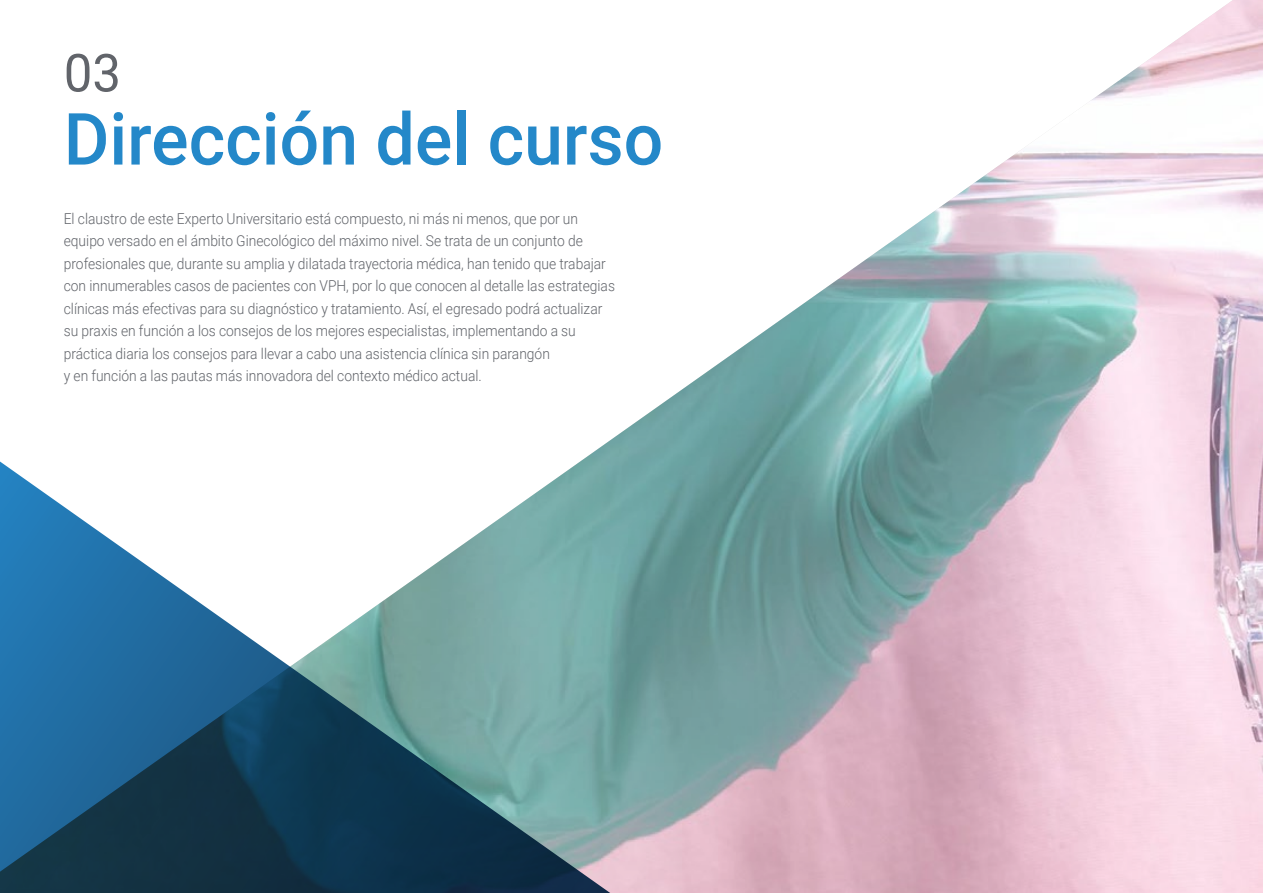
<style>
.page{position:relative;width:1263px;height:893px;background:#fff}
.page>*{position:absolute;margin:0;border:0;box-sizing:border-box;transform-origin:0 0}
.t1{font:500 72px "Roboto";color:#2488c9}
.t2{font:52.5px "Roboto";color:#61646a}
.t3{font:300 15px/22.5px "Roboto";color:#61646a;scale:.92 1}
</style>
<div class="page">
<img style="left:602px;top:0;width:661px;height:893px">
<svg style="left:0;top:446px;width:640px;height:447px"></svg>
<h2 class="t2" style="left:64px;top:36px;width:59px">03</h2>
<h1 class="t1" style="left:64px;top:89px;width:601px">Dirección del curso</h1>
<p class="t3" style="left:64px;top:207px;width:601px">El claustro de este Experto Universitario está compuesto, ni más ni menos, que por un equipo versado en el ámbito Ginecológico del máximo nivel. Se trata de un conjunto de profesionales que, durante su amplia y dilatada trayectoria médica, han tenido que trabajar con innumerables casos de pacientes con VPH, por lo que conocen al detalle las estrategias clínicas más efectivas para su diagnóstico y tratamiento. Así, el egresado podrá actualizar su praxis en función a los consejos de los mejores especialistas, implementando a su práctica diaria los consejos para llevar a cabo una asistencia clínica sin parangón<br>y en función a las pautas más innovadora del contexto médico actual.</p>
</div>
